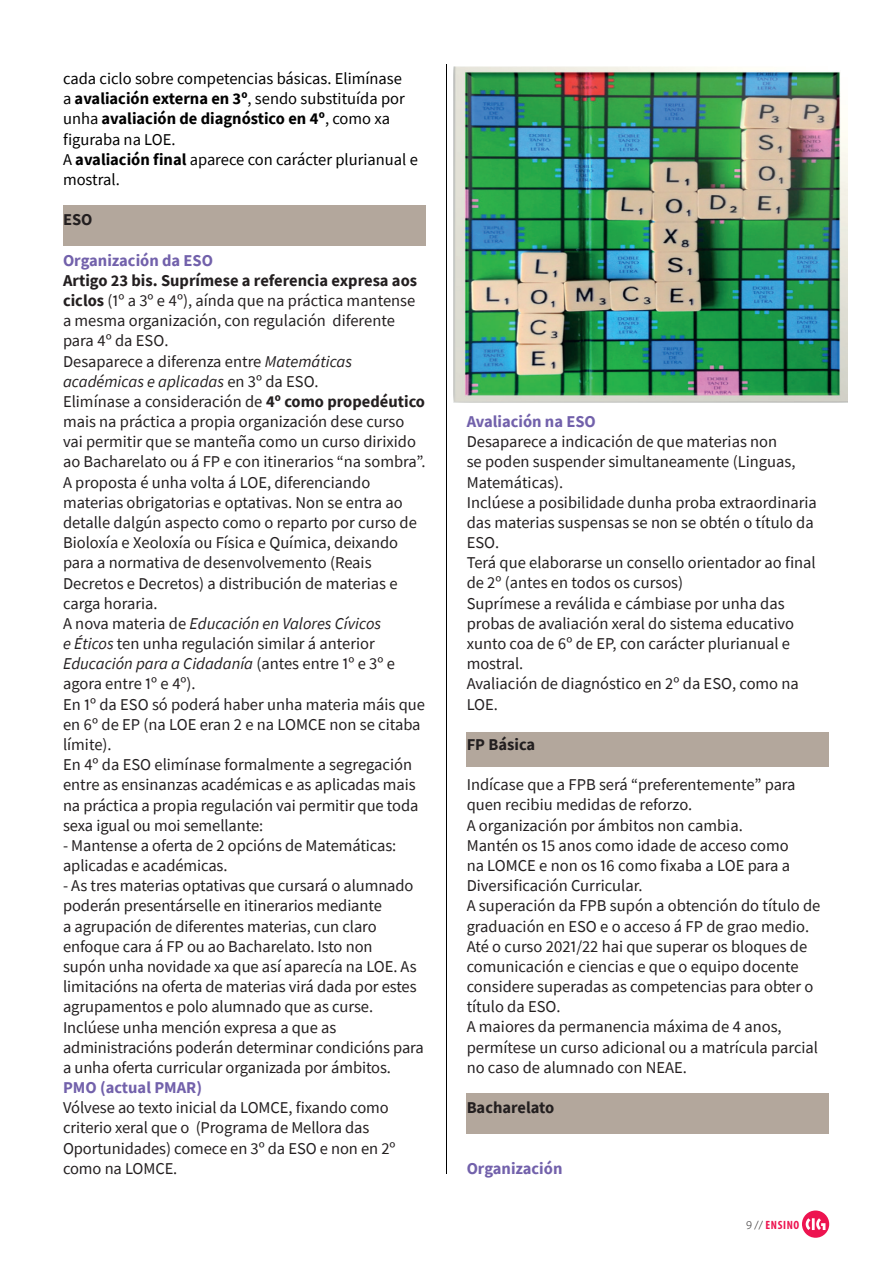
<style>
.page{position:relative;width:893px;height:1263px;background:#fff}
.page>*{position:absolute;margin:0;border:0;box-sizing:border-box;transform-origin:0 0}
.t1{font:16.5px/20.2px "Source Sans Pro";color:#231f20}
.t2{font:16.5px/20.2px "Source Sans Pro";color:#000}
.t3{font:700 16.5px "Source Sans Pro";color:#7261ab}
.t4{font:700 16.5px "Source Sans Pro";color:#231f20}
.t5{font:700 condensed 12px "Myriad Pro";letter-spacing:.05em;color:#ed1450}
.s1{font-weight:700}
.s2{font-style:italic}
.s3{font-weight:300;font-stretch:normal;color:#231f20}
</style>
<div class="page">
<div style="left:802px;top:1210px;width:27px;height:28px;background:#ed1450;border-radius:50%"></div>
<svg style="left:806px;top:1218px;width:19px;height:12px"></svg>
<hr style="left:446px;top:64px;width:1px;height:1109px;background:#000">
<div style="left:467px;top:1093px;width:362px;height:40px;background:#b3a79c"></div>
<div style="left:63px;top:205px;width:363px;height:40px;background:#b3a79c"></div>
<div style="left:467px;top:733px;width:362px;height:34px;background:#b3a79c"></div>
<img style="left:453px;top:67px;width:394px;height:336px">
<p class="t2" style="left:63px;top:68px;width:356px">cada ciclo sobre competencias básicas. Elimínase<br>a <span class="s1">avaliación externa en 3º</span>, sendo substituída por unha <span class="s1">avaliación de diagnóstico en 4º</span>, como xa figuraba na LOE.<br>A <span class="s1">avaliación final</span> aparece con carácter plurianual e mostral.</p>
<p class="t4" style="left:63px;top:209px;width:31px">ESO</p>
<p class="t3" style="left:63px;top:249px;width:152px">Organización da ESO</p>
<p class="t1" style="left:63px;top:270px;width:364px"><span class="s1">Artigo 23 bis. Suprímese a referencia expresa aos ciclos</span> (1º a 3º e 4º), aínda que na práctica mantense a mesma organización, con regulación diferente para 4º da ESO.<br>Desaparece a diferenza entre <span class="s2">Matemáticas académicas e aplicadas</span> en 3º da ESO.<br>Elimínase a consideración de <span class="s1">4º como propedéutico </span>mais na práctica a propia organización dese curso vai permitir que se manteña como un curso dirixido ao Bacharelato ou á FP e con itinerarios “na sombra”.<br>A proposta é unha volta á LOE, diferenciando materias obrigatorias e optativas. Non se entra ao detalle dalgún aspecto como o reparto por curso de Bioloxía e Xeoloxía ou Física e Química, deixando para a normativa de desenvolvemento (Reais Decretos e Decretos) a distribución de materias e carga horaria.<br>A nova materia de <span class="s2">Educación en Valores Cívicos<br>e Éticos</span> ten unha regulación similar á anterior <span class="s2">Educación para a Cidadanía</span> (antes entre 1º e 3º e agora entre 1º e 4º).<br>En 1º da ESO só poderá haber unha materia máis que en 6º de EP (na LOE eran 2 e na LOMCE non se citaba límite).<br>En 4º da ESO elimínase formalmente a segregación entre as ensinanzas académicas e as aplicadas mais na práctica a propia regulación vai permitir que toda sexa igual ou moi semellante:</p>
<p class="t1" style="left:63px;top:835px;width:335px">- Mantense a oferta de 2 opcións de Matemáticas: aplicadas e académicas.</p>
<p class="t1" style="left:63px;top:875px;width:362px">- As tres materias optativas que cursará o alumnado poderán presentárselle en itinerarios mediante<br>a agrupación de diferentes materias, cun claro enfoque cara á FP ou ao Bacharelato. Isto non<br>supón unha novidade xa que así aparecía na LOE. As limitacións na oferta de materias virá dada por estes agrupamentos e polo alumnado que as curse.<br>Inclúese unha mención expresa a que as administracións poderán determinar condicións para a unha oferta curricular organizada por ámbitos.</p>
<p class="t3" style="left:63px;top:1076px;width:140px">PMO (actual PMAR)</p>
<p class="t1" style="left:63px;top:1097px;width:334px">Vólvese ao texto inicial da LOMCE, fixando como criterio xeral que o (Programa de Mellora das Oportunidades) comece en 3º da ESO e non en 2º como na LOMCE.</p>
<p class="t3" style="left:467px;top:410px;width:131px">Avaliación na ESO</p>
<p class="t1" style="left:467px;top:431px;width:352px">Desaparece a indicación de que materias non<br>se poden suspender simultaneamente (Linguas, Matemáticas).<br>Inclúese a posibilidade dunha proba extraordinaria das materias suspensas se non se obtén o título da ESO.<br>Terá que elaborarse un consello orientador ao final de 2º (antes en todos os cursos)<br>Suprímese a reválida e cámbiase por unha das probas de avaliación xeral do sistema educativo xunto coa de 6º de EP, con carácter plurianual e mostral.<br>Avaliación de diagnóstico en 2º da ESO, como na LOE.</p>
<p class="t4" style="left:467px;top:733px;width:70px">FP Básica</p>
<p class="t1" style="left:467px;top:774px;width:355px">Indícase que a FPB será “preferentemente” para quen recibiu medidas de reforzo.<br>A organización por ámbitos non cambia.<br>Mantén os 15 anos como idade de acceso como<br>na LOMCE e non os 16 como fixaba a LOE para a Diversificación Curricular.<br>A superación da FPB supón a obtención do título de graduación en ESO e o acceso á FP de grao medio.<br>Até o curso 2021/22 hai que superar os bloques de comunicación e ciencias e que o equipo docente considere superadas as competencias para obter o título da ESO.<br>A maiores da permanencia máxima de 4 anos, permítese un curso adicional ou a matrícula parcial no caso de alumnado con NEAE.</p>
<p class="t4" style="left:467px;top:1096px;width:89px">Bacharelato</p>
<p class="t3" style="left:467px;top:1157px;width:97px">Organización</p>
<p class="t5" style="left:746px;top:1217px;width:55px"><span class="s3">9 //</span> ENSINO</p>
</div>
